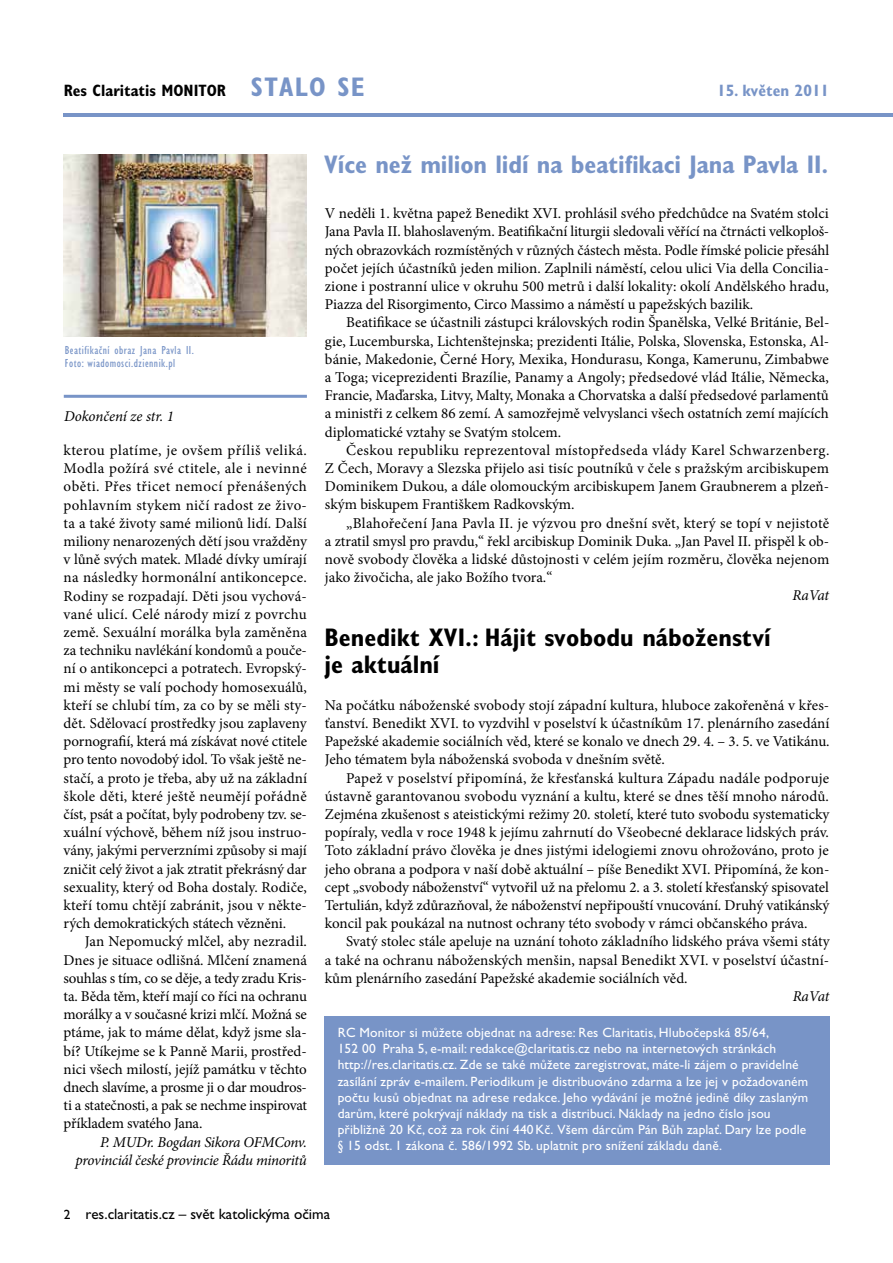
<style>
.page{position:relative;width:893px;height:1263px;background:#fff}
.page>*{position:absolute;margin:0;border:0;box-sizing:border-box;transform-origin:0 0}
.t1{font:700 condensed 25.5px/27px "Gill Sans Std";color:#000}
.t2{font:700 condensed 25.5px "Gill Sans Std";letter-spacing:-.005em;color:#7894c7}
.t3{font:700 condensed 16.5px "Gill Sans Std";color:#000}
.t4{font:700 condensed 16.5px "Gill Sans Std";color:#7894c7}
.t5{font:15px/18.1px "Minion Pro";letter-spacing:-.005em;color:#000;text-align:justify}
.t6{font:italic 15px/18.1px "Minion Pro";letter-spacing:-.02em;color:#000;text-align:right}
.t7{font:15px "Gill Sans Std";color:#000}
.t8{font:13.5px/16.2px "Gill Sans Std";letter-spacing:.01em;color:#fff}
.t9{font:condensed 12px/13.5px "Gill Sans Std";letter-spacing:.04em;color:#7894c7}
.s1{font-size:27px;color:#7894c7}
.s2{font-size:13.5px}
</style>
<div class="page">
<hr style="left:64px;top:113px;width:829px;height:4px;background:#7894c7">
<div style="left:325px;top:1016px;width:505px;height:149px;background:#7894c7"></div>
<hr style="left:64px;top:395px;width:243px;height:3px;background:#7894c7">
<img style="left:64px;top:154px;width:243px;height:182px">
<p class="t3" style="left:64px;top:81px;width:302px">Res Claritatis MONITOR <span class="s1">sta lo se</span></p>
<p class="t4" style="left:717px;top:81px;width:114px">15. květen 2011</p>
<p class="t9" style="left:65px;top:343px;width:131px">Beatifikační obraz Jana Pavla II.<br>Foto: wiadomosci.dziennik.pl</p>
<p class="t6" style="left:64px;top:407px;width:111px">Dokončení ze str. 1</p>
<p class="t5" style="left:64px;top:441px;width:245px">kterou platíme, je ovšem příliš veliká.<br>Modla požírá své ctitele, ale i nevinné oběti. Přes třicet nemocí přenášených pohlavním stykem ničí radost ze živo&shy;ta a také životy samé milionů lidí. Další miliony nenarozených dětí jsou vražděny v lůně svých matek. Mladé dívky umírají na následky hormonální antikoncepce.<br>Rodiny se rozpadají. Děti jsou vychová&shy;vané ulicí. Celé národy mizí z povrchu země. Sexuální morálka byla zaměněna za techniku navlékání kondomů a pouče&shy;ní o antikoncepci a potratech. Evropský&shy;mi městy se valí pochody homosexuálů, kteří se chlubí tím, za co by se měli sty&shy;dět. Sdělovací prostředky jsou zaplaveny pornografií, která má získávat nové ctitele pro tento novodobý idol. To však ještě ne&shy;stačí, a proto je třeba, aby už na základní škole děti, které ještě neumějí pořádně číst, psát a počítat, byly podrobeny tzv. se&shy;xuální výchově, během níž jsou instruo&shy;vány, jakými perverzními způsoby si mají zničit celý život a jak ztratit překrásný dar sexuality, který od Boha dostaly. Rodiče, kteří tomu chtějí zabránit, jsou v někte&shy;rých demokratických státech vězněni.</p>
<p class="t5" style="left:64px;top:932px;width:245px;text-indent:21px">Jan Nepomucký mlčel, aby nezradil.<br>Dnes je situace odlišná. Mlčení znamená souhlas s tím, co se děje, a tedy zradu Kris&shy;ta. Běda těm, kteří mají co říci na ochranu morálky a v současné krizi mlčí. Možná se ptáme, jak to máme dělat, když jsme sla&shy;bí? Utíkejme se k Panně Marii, prostřed&shy;nici všech milostí, jejíž památku v těchto dnech slavíme, a prosme ji o dar moudros&shy;ti a statečnosti, a pak se nechme inspirovat příkladem svatého Jana.</p>
<p class="t6" style="left:75px;top:1132px;width:233px">P. MUDr. Bogdan Sikora OFMConv. provinciál české provincie Řádu minoritů</p>
<h1 class="t2" style="left:324px;top:149px;width:505px">Více než milion lidí na beatifikaci Jana Pavla II.</h1>
<p class="t5" style="left:325px;top:204px;width:506px">V neděli 1. května papež Benedikt XVI. prohlásil svého předchůdce na Svatém stolci Jana Pavla II. blahoslaveným. Beatifikační liturgii sledovali věřící na čtrnácti velkoploš&shy;ných obrazovkách rozmístěných v různých částech města. Podle římské policie přesáhl počet jejích účastníků jeden milion. Zaplnili náměstí, celou ulici Via della Concilia&shy;zione i postranní ulice v okruhu 500 metrů i další lokality: okolí Andělského hradu, Piazza del Risorgimento, Circo Massimo a náměstí u papežských bazilik.</p>
<p class="t5" style="left:325px;top:314px;width:506px;text-indent:21px">Beatifikace se účastnili zástupci královských rodin Španělska, Velké Británie, Bel&shy;gie, Lucemburska, Lichtenštejnska; prezidenti Itálie, Polska, Slovenska, Estonska, Al&shy;bánie, Makedonie, Černé Hory, Mexika, Hondurasu, Konga, Kamerunu, Zimbabwe a Toga; viceprezidenti Brazílie, Panamy a Angoly; předsedové vlád Itálie, Německa, Francie, Maďarska, Litvy, Malty, Monaka a Chorvatska a další předsedové parlamentů a ministři z celkem 86 zemí. A samozřejmě velvyslanci všech ostatních zemí majících diplomatické vztahy se Svatým stolcem.</p>
<p class="t5" style="left:325px;top:441px;width:506px;text-indent:21px">Českou republiku reprezentoval místopředseda vlády Karel Schwarzenberg.<br>Z Čech, Moravy a Slezska přijelo asi tisíc poutníků v čele s pražským arcibiskupem Dominikem Dukou, a dále olomouckým arcibiskupem Janem Graubnerem a plzeň&shy;ským biskupem Františkem Radkovským.</p>
<p class="t5" style="left:325px;top:514px;width:506px;text-indent:21px">„Blahořečení Jana Pavla II. je výzvou pro dnešní svět, který se topí v nejistotě a ztratil smysl pro pravdu,“ řekl arcibiskup Dominik Duka. „Jan Pavel II. přispěl k ob&shy;nově svobody člověka a lidské důstojnosti v celém jejím rozměru, člověka nejenom jako živočicha, ale jako Božího tvora.“</p>
<p class="t6" style="left:793px;top:586px;width:38px">RaVat</p>
<h1 class="t1" style="left:325px;top:623px;width:448px">Benedikt XVI.: Hájit svobodu náboženství je aktuální</h1>
<p class="t5" style="left:325px;top:696px;width:506px">Na počátku náboženské svobody stojí západní kultura, hluboce zakořeněná v křes&shy;ťanství. Benedikt XVI. to vyzdvihl v poselství k účastníkům 17. plenárního zasedání Papežské akademie sociálních věd, které se konalo ve dnech 29. 4. – 3. 5. ve Vatikánu.<br>Jeho tématem byla náboženská svoboda v dnešním světě.</p>
<p class="t5" style="left:325px;top:769px;width:506px;text-indent:21px">Papež v poselství připomíná, že křesťanská kultura Západu nadále podporuje ústavně garantovanou svobodu vyznání a kultu, které se dnes těší mnoho národů.<br>Zejména zkušenost s ateistickými režimy 20. století, které tuto svobodu systematicky popíraly, vedla v roce 1948 k jejímu zahrnutí do Všeobecné deklarace lidských práv.<br>Toto základní právo člověka je dnes jistými idelogiemi znovu ohrožováno, proto je jeho obrana a podpora v naší době aktuální – píše Benedikt XVI. Připomíná, že kon&shy;cept „svobody náboženství“ vytvořil už na přelomu 2. a 3. století křesťanský spisovatel Tertulián, když zdůrazňoval, že náboženství nepřipouští vnucování. Druhý vatikánský koncil pak poukázal na nutnost ochrany této svobody v rámci občanského práva.</p>
<p class="t5" style="left:325px;top:932px;width:506px;text-indent:21px">Svatý stolec stále apeluje na uznání tohoto základního lidského práva všemi státy a také na ochranu náboženských menšin, napsal Benedikt XVI. v poselství účastní&shy;kům plenárního zasedání Papežské akademie sociálních věd.</p>
<p class="t6" style="left:793px;top:987px;width:38px">RaVat</p>
<p class="t8" style="left:338px;top:1024px;width:472px">RC Monitor si můžete objednat na adrese: Res Claritatis, Hlubočepská 85/64,<br>152 00 Praha 5, e-mail: redakce@claritatis.cz nebo na internetových stránkách http://res.claritatis.cz. Zde se také můžete zaregistrovat, máte-li zájem o pravidelné zasílání zpráv e-mailem. Periodikum je distribuováno zdarma a lze jej v požadovaném počtu kusů objednat na adrese redakce. Jeho vydávání je možné jedině díky zaslaným darům, které pokrývají náklady na tisk a distribuci. Náklady na jedno číslo jsou přibližně 20 Kč, což za rok činí 440Kč. Všem dárcům Pán Bůh zaplať. Dary lze podle § 15 odst. 1 zákona č. 586/1992 Sb. uplatnit pro snížení základu daně.</p>
<p class="t7" style="left:64px;top:1206px;width:268px"><span class="s2">2</span> res.claritatis.cz – svět katolickýma očima</p>
</div>
